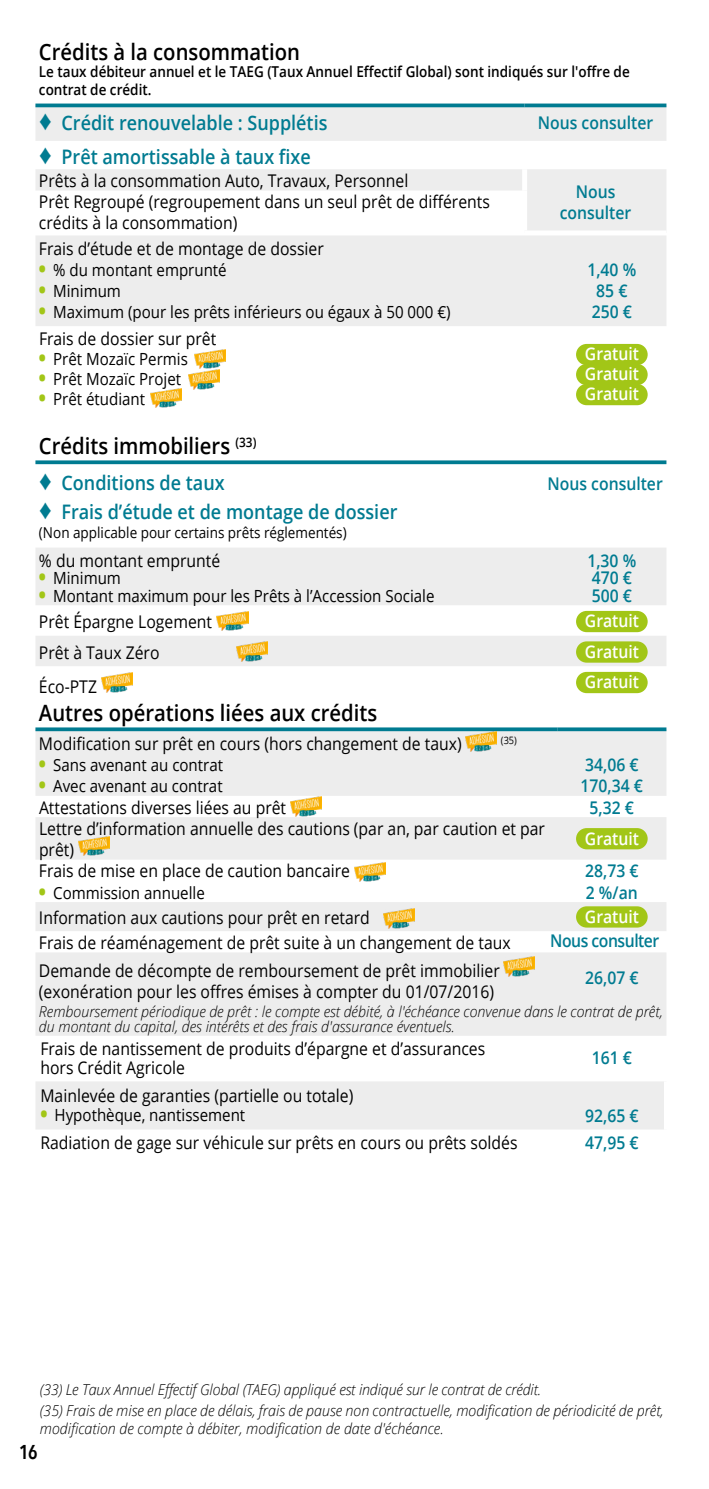
<style>
.page{position:relative;width:709px;height:1489px;background:#fff}
.page>*{position:absolute;margin:0;border:0;box-sizing:border-box;transform-origin:0 0}
.t1{font:600 22.5px "Open Sans";color:#000;scale:.9 1}
.t2{font:600 20px "Open Sans";color:#007b91;scale:.9 1}
.t3{font:600 20px "Avenir Next Condensed";color:#000;scale:.95 1}
.t4{font:17.5px/21.2px "Open Sans";color:#000;scale:.9 1}
.t5{font:600 17.5px/21.2px "Open Sans";color:#007b91;scale:.9 1}
.t6{font:600 17.5px/20px "Open Sans";color:#fff;text-align:justify;scale:.9 1}
.t7{font:600 17.5px "Open Sans";letter-spacing:-.03em;color:#007b91;scale:.9 1}
.t8{font:16.75px "Open Sans";color:#000;scale:.9 1}
.t9{font:italic 300 15px/15px "Open Sans";color:#000;scale:.95 1}
.t10{font:600 15px/17.5px "Open Sans";color:#000;scale:.9 1}
.t11{font:15px "Open Sans";color:#000;scale:.9 1}
.t12{font:10.25px "Open Sans";color:#000;scale:.9 1}
.s1{font-family:"Arial";font-weight:900;font-size:27.5px}
.s2{font-weight:800;font-size:20px;color:#a2c617}
</style>
<div class="page">
<svg style="left:35px;top:460px;width:631px;height:4px;background:#1a889c"></svg>
<div style="left:36px;top:548px;width:630px;height:57px;background:#ededed"></div>
<div style="left:36px;top:636px;width:630px;height:30px;background:#ededed"></div>
<div style="left:576px;top:611px;width:71px;height:21px;background:#a2c617;border-radius:11px"></div>
<div style="left:576px;top:641px;width:71px;height:21px;background:#a2c617;border-radius:11px"></div>
<img style="left:101px;top:672px;width:31px;height:20px">
<div style="left:576px;top:672px;width:71px;height:21px;background:#a2c617;border-radius:11px"></div>
<img style="left:217px;top:611px;width:31px;height:19px">
<img style="left:236px;top:641px;width:31px;height:20px">
<svg style="left:35px;top:731px;width:631px;height:398px;fill:#ededed"></svg>
<svg style="left:35px;top:727px;width:522px;height:4px;background:#1c899d"></svg>
<svg style="left:557px;top:727px;width:109px;height:4px"></svg>
<div style="left:664px;top:1081px;width:5px;height:48px;background:#fff"></div>
<img style="left:78px;top:836px;width:31px;height:19px">
<div style="left:576px;top:828px;width:71px;height:21px;background:#a2c617;border-radius:11px"></div>
<div style="left:576px;top:906px;width:71px;height:21px;background:#a2c617;border-radius:11px"></div>
<img style="left:504px;top:956px;width:31px;height:20px">
<img style="left:465px;top:731px;width:31px;height:20px">
<img style="left:291px;top:797px;width:31px;height:19px">
<img style="left:354px;top:862px;width:31px;height:19px">
<img style="left:384px;top:908px;width:31px;height:20px">
<svg style="left:36px;top:169px;width:630px;height:61px"></svg>
<div style="left:522px;top:169px;width:5px;height:21px;background:#fff"></div>
<div style="left:522px;top:190px;width:5px;height:40px;background:#fff"></div>
<div style="left:36px;top:236px;width:630px;height:90px;background:#ededed"></div>
<div style="left:576px;top:344px;width:71px;height:21px;background:#a2c617;border-radius:11px"></div>
<div style="left:576px;top:364px;width:71px;height:21px;background:#a2c617;border-radius:11px"></div>
<div style="left:576px;top:384px;width:71px;height:21px;background:#a2c617;border-radius:11px"></div>
<img style="left:194px;top:349px;width:31px;height:19px">
<img style="left:189px;top:369px;width:31px;height:20px">
<img style="left:150px;top:388px;width:31px;height:20px">
<div style="left:35px;top:107px;width:631px;height:34px;background:#ededed"></div>
<svg style="left:35px;top:103px;width:489px;height:4px;background:#228c9f"></svg>
<svg style="left:524px;top:103px;width:142px;height:4px"></svg>
<p class="t1" style="left:39px;top:36px;width:292px">Crédits à la consommation</p>
<p class="t10" style="left:39px;top:63px;width:658px">Le taux débiteur annuel et le TAEG (Taux Annuel Effectif Global) sont indiqués sur l'offre de contrat de crédit.</p>
<p class="t2" style="left:39px;top:109px;width:322px"><span class="s1">♦</span> Crédit renouvelable : Supplétis</p>
<p class="t5" style="left:538px;top:112px;width:130px">Nous consulter</p>
<p class="t2" style="left:39px;top:142px;width:303px"><span class="s1">♦</span> Prêt amortissable à taux fixe</p>
<p class="t4" style="left:39px;top:169px;width:412px">Prêts à la consommation Auto, Travaux, Personnel</p>
<p class="t4" style="left:39px;top:191px;width:502px">Prêt Regroupé (regroupement dans un seul prêt de différents crédits à la consommation)</p>
<p class="t4" style="left:39px;top:237px;width:318px">Frais d’étude et de montage de dossier</p>
<p class="t8" style="left:39px;top:258px;width:210px"><span class="s2">•</span> % du montant emprunté</p>
<p class="t8" style="left:39px;top:279px;width:93px"><span class="s2">•</span> Minimum</p>
<p class="t8" style="left:39px;top:301px;width:459px"><span class="s2">•</span> Maximum (pour les prêts inférieurs ou égaux à 50 000 €)</p>
<p class="t4" style="left:39px;top:328px;width:198px">Frais de dossier sur prêt</p>
<p class="t8" style="left:39px;top:347px;width:167px"><span class="s2">•</span> Prêt Mozaïc Permis</p>
<p class="t8" style="left:39px;top:367px;width:159px"><span class="s2">•</span> Prêt Mozaïc Projet</p>
<p class="t8" style="left:39px;top:387px;width:119px"><span class="s2">•</span> Prêt étudiant</p>
<p class="t5" style="left:560px;top:180px;width:81px;text-align:center">Nous consulter</p>
<p class="t5" style="left:587px;top:258px;width:56px">1,40 %<br>85 €<br>250 €</p>
<p class="t6" style="left:585px;top:344px;width:62px">Gratuit Gratuit Gratuit</p>
<p class="t1" style="left:39px;top:430px;width:243px">Crédits immobiliers <sup>(33)</sup></p>
<p class="t2" style="left:39px;top:469px;width:208px"><span class="s1">♦</span> Conditions de taux</p>
<p class="t5" style="left:547px;top:472px;width:130px">Nous consulter</p>
<p class="t2" style="left:39px;top:497px;width:400px"><span class="s1">♦</span> Frais d’étude et de montage de dossier</p>
<p class="t11" style="left:39px;top:522px;width:343px">(Non applicable pour certains prêts réglementés)</p>
<p class="t4" style="left:39px;top:549px;width:203px">% du montant emprunté</p>
<p class="t8" style="left:39px;top:566px;width:93px"><span class="s2">•</span> Minimum</p>
<p class="t8" style="left:39px;top:584px;width:441px"><span class="s2">•</span> Montant maximum pour les Prêts à l’Accession Sociale</p>
<p class="t5" style="left:587px;top:551px;width:56px;line-height:17.5px">1,30 %<br>470 €<br>500 €</p>
<p class="t4" style="left:39px;top:610px;width:194px">Prêt Épargne Logement</p>
<p class="t6" style="left:585px;top:610px;width:62px">Gratuit</p>
<p class="t4" style="left:39px;top:641px;width:135px">Prêt à Taux Zéro</p>
<p class="t6" style="left:585px;top:641px;width:62px">Gratuit</p>
<p class="t4" style="left:39px;top:675px;width:66px">Éco-PTZ</p>
<p class="t6" style="left:585px;top:671px;width:62px">Gratuit</p>
<p class="t1" style="left:39px;top:697px;width:377px">Autres opérations liées aux crédits</p>
<p class="t4" style="left:39px;top:732px;width:471px">Modification sur prêt en cours (hors changement de taux)</p>
<p class="t12" style="left:501px;top:733px;width:19px">(35)</p>
<p class="t8" style="left:39px;top:753px;width:206px"><span class="s2">•</span> Sans avenant au contrat</p>
<p class="t8" style="left:39px;top:774px;width:206px"><span class="s2">•</span> Avec avenant au contrat</p>
<p class="t5" style="left:580px;top:753px;width:71px">34,06 €<br>170,34 €</p>
<p class="t4" style="left:39px;top:796px;width:276px">Attestations diverses liées au prêt</p>
<p class="t5" style="left:589px;top:796px;width:51px">5,32 €</p>
<p class="t4" style="left:39px;top:817px;width:564px">Lettre d’information annuelle des cautions (par an, par caution et par prêt)</p>
<p class="t6" style="left:585px;top:827px;width:62px">Gratuit</p>
<p class="t4" style="left:39px;top:859px;width:347px">Frais de mise en place de caution bancaire</p>
<p class="t8" style="left:39px;top:880px;width:186px"><span class="s2">•</span> Commission annuelle</p>
<p class="t5" style="left:585px;top:859px;width:61px">28,73 €<br>2 %/an</p>
<p class="t4" style="left:39px;top:906px;width:369px">Information aux cautions pour prêt en retard</p>
<p class="t6" style="left:585px;top:906px;width:62px">Gratuit</p>
<p class="t4" style="left:39px;top:928px;width:525px;line-height:27.8px">Frais de réaménagement de prêt suite à un changement de taux<br>Demande de décompte de remboursement de prêt immobilier</p>
<p class="t4" style="left:39px;top:980px;width:507px">(exonération pour les offres émises à compter du 01/07/2016)</p>
<p class="t7" style="left:550px;top:928px;width:123px">Nous consulter</p>
<p class="t5" style="left:585px;top:966px;width:61px">26,07 €</p>
<p class="t9" style="left:39px;top:1003px;width:658px">Remboursement périodique de prêt : le compte est débité, à l'échéance convenue dans le contrat de prêt, du montant du capital, des intérêts et des frais d'assurance éventuels.</p>
<p class="t4" style="left:40px;top:1038px;width:496px;line-height:18.8px">Frais de nantissement de produits d’épargne et d’assurances hors Crédit Agricole</p>
<p class="t5" style="left:591px;top:1046px;width:46px">161 €</p>
<p class="t4" style="left:40px;top:1084px;width:349px">Mainlevée de garanties (partielle ou totale)</p>
<p class="t8" style="left:40px;top:1102px;width:229px"><span class="s2">•</span> Hypothèque, nantissement</p>
<p class="t5" style="left:585px;top:1104px;width:61px">92,65 €</p>
<p class="t4" style="left:40px;top:1131px;width:531px">Radiation de gage sur véhicule sur prêts en cours ou prêts soldés</p>
<p class="t5" style="left:585px;top:1131px;width:61px">47,95 €</p>
<p class="t9" style="left:40px;top:1378px;width:658px;line-height:20.8px">(33) Le Taux Annuel Effectif Global (TAEG) appliqué est indiqué sur le contrat de crédit.<br>(35) Frais de mise en place de délais, frais de pause non contractuelle, modification de périodicité de prêt,</p>
<p class="t9" style="left:40px;top:1419px;width:427px">modification de compte à débiter, modification de date d'échéance.</p>
<p class="t3" style="left:19px;top:1434px;width:21px">16</p>
</div>
